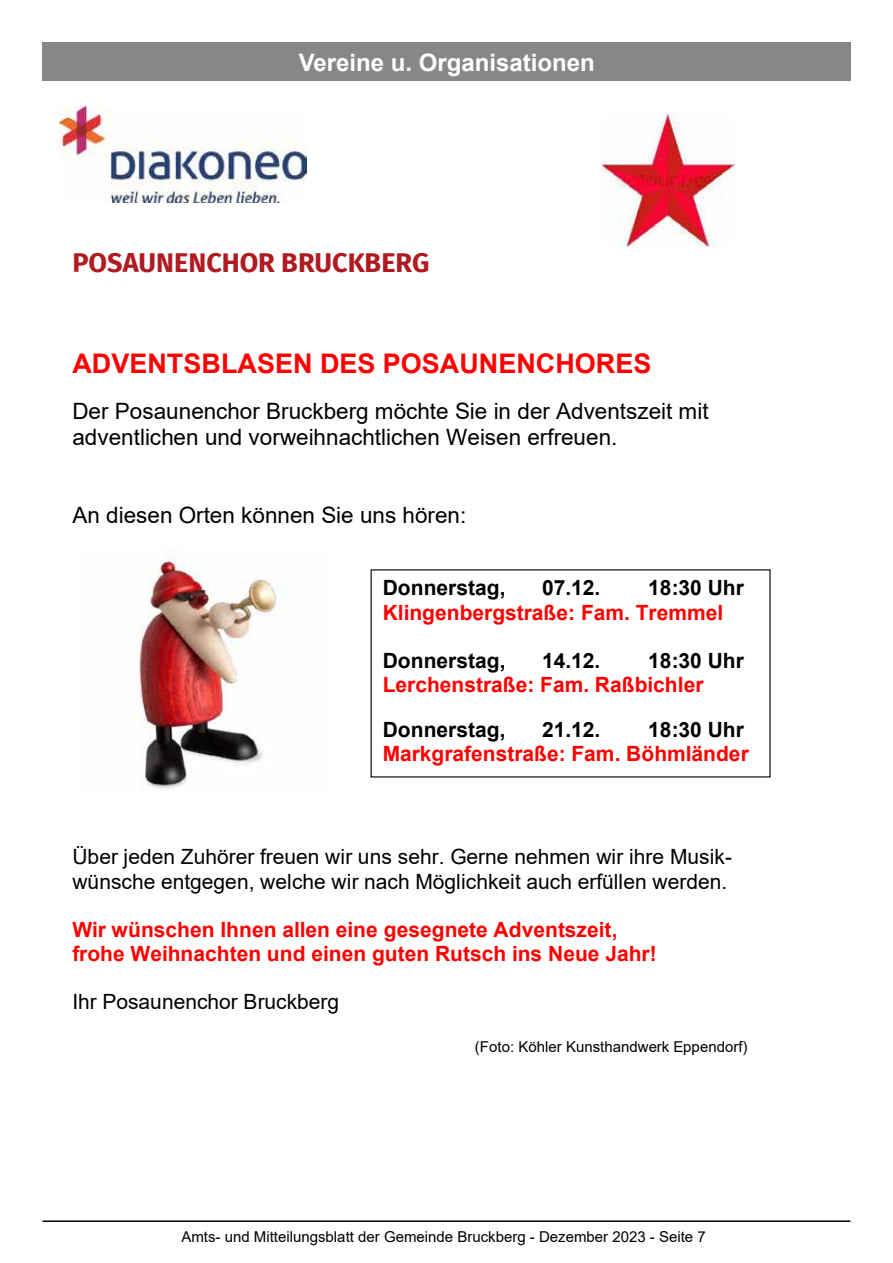
<style>
.page{position:relative;width:893px;height:1263px;background:#fff}
.page>*{position:absolute;margin:0;border:0;box-sizing:border-box;transform-origin:0 0}
.t1{font:700 27px "Arial";color:#f00}
.t2{font:700 27px "Fira Sans";color:#b01a21}
.t3{font:700 24px "Arial";color:#fff}
.t4{font:22.5px/25.8px "Arial";letter-spacing:.005em;color:#000}
.t5{font:700 21px/24px "Arial";color:#f00}
.t6{font:21px/24.3px "Arial";color:#000}
.t7{font:700 21px "Arial";color:#000}
.t8{font:15px "Arial";color:#000}
</style>
<div class="page">
<hr style="left:43px;top:1220px;width:807px;height:2px;background:#000">
<div style="left:43px;top:43px;width:808px;height:38px;background:#878787"></div>
<img style="left:136px;top:547px;width:147px;height:242px">
<img style="left:59px;top:106px;width:247px;height:96px">
<img style="left:602px;top:114px;width:132px;height:132px">
<p class="t3" style="left:299px;top:45px;width:298px">Vereine u. Organisationen</p>
<p class="t2" style="left:72px;top:239px;width:359px">POSAUNENCHOR BRUCKBERG</p>
<p class="t1" style="left:72px;top:344px;width:580px">ADVENTSBLASEN DES POSAUNENCHORES</p>
<p class="t4" style="left:72px;top:398px;width:638px">Der Posaunenchor Bruckberg möchte Sie in der Adventszeit mit adventlichen und vorweihnachtlichen Weisen erfreuen.</p>
<p class="t4" style="left:72px;top:502px;width:396px">An diesen Orten können Sie uns hören:</p>
<p class="t7" style="left:383px;top:573px;width:124px">Donnerstag,</p>
<p class="t7" style="left:542px;top:573px;width:60px">07.12.</p>
<p class="t7" style="left:648px;top:573px;width:97px">18:30 Uhr</p>
<p class="t5" style="left:383px;top:601px;width:342px">Klingenbergstraße: Fam. Tremmel</p>
<p class="t7" style="left:383px;top:646px;width:124px">Donnerstag,</p>
<p class="t7" style="left:542px;top:646px;width:60px">14.12.</p>
<p class="t7" style="left:648px;top:646px;width:97px">18:30 Uhr</p>
<p class="t5" style="left:383px;top:673px;width:322px">Lerchenstraße: Fam. Raßbichler</p>
<p class="t7" style="left:383px;top:715px;width:124px">Donnerstag,</p>
<p class="t7" style="left:542px;top:715px;width:60px">21.12.</p>
<p class="t7" style="left:648px;top:715px;width:97px">18:30 Uhr</p>
<p class="t5" style="left:383px;top:742px;width:368px">Markgrafenstraße: Fam. Böhmländer</p>
<p class="t6" style="left:72px;top:845px;width:661px">Über jeden Zuhörer freuen wir uns sehr. Gerne nehmen wir ihre Musik&shy;wünsche entgegen, welche wir nach Möglichkeit auch erfüllen werden.</p>
<p class="t5" style="left:72px;top:918px;width:586px">Wir wünschen Ihnen allen eine gesegnete Adventszeit, frohe Weihnachten und einen guten Rutsch ins Neue Jahr!</p>
<p class="t6" style="left:72px;top:990px;width:268px">Ihr Posaunenchor Bruckberg</p>
<p class="t8" style="left:475px;top:1036px;width:274px">(Foto: Köhler Kunsthandwerk Eppendorf)</p>
<p class="t8" style="left:181px;top:1226px;width:526px">Amts- und Mitteilungsblatt der Gemeinde Bruckberg - Dezember 2023 - Seite 7</p>
</div>
